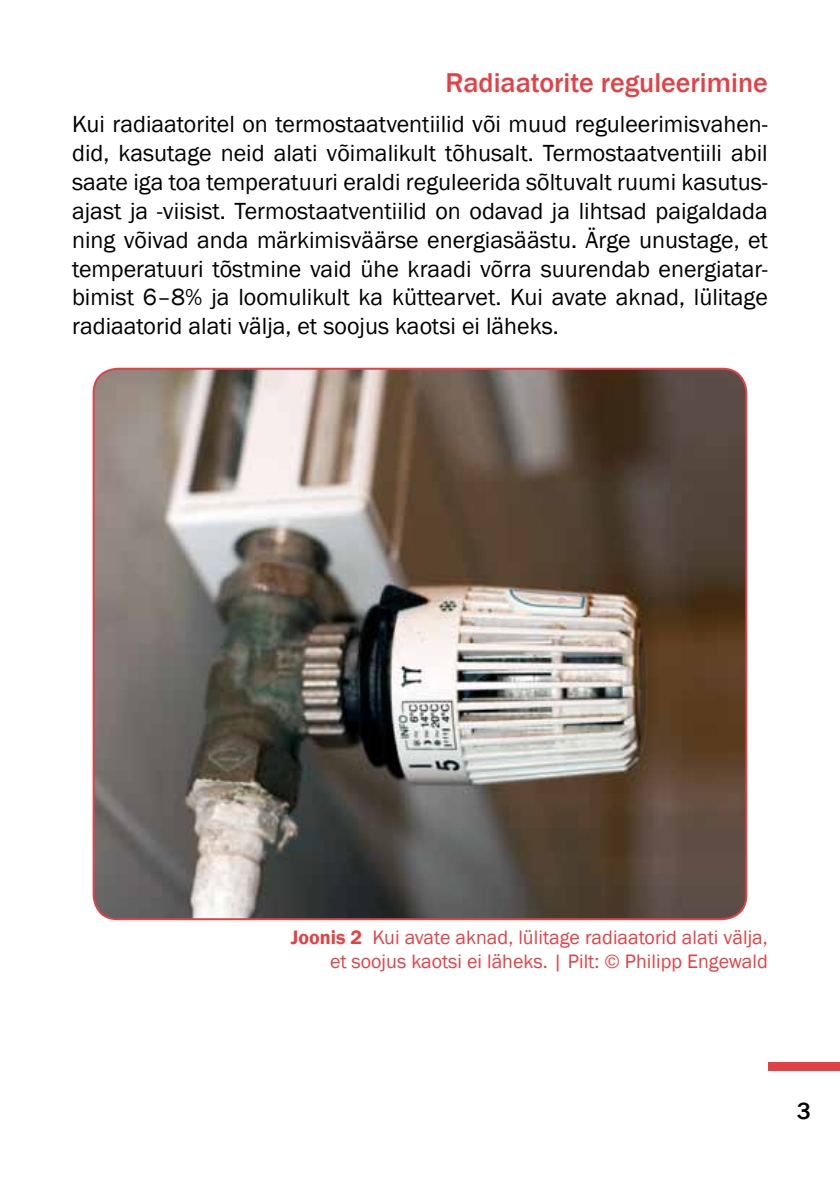
<style>
.page{position:relative;width:840px;height:1191px;background:#fff}
.page>*{position:absolute;margin:0;border:0;box-sizing:border-box;transform-origin:0 0}
.t1{font:500 28px "Franklin Gothic";color:#e44145}
.t2{font:24px/28.8px "Franklin Gothic";color:#000;text-align:justify}
.t3{font:500 24px "Franklin Gothic";color:#000}
.t4{font:20px/24px "Franklin Gothic";color:#e44145;text-align:right}
.s1{font-weight:600}
</style>
<div class="page">
<div style="left:767px;top:1062px;width:72px;height:8px;background:#e44145"></div>
<img style="left:94px;top:369px;width:652px;height:550px">
<p class="t1" style="left:445px;top:65px;width:324px">Radiaatorite reguleerimine</p>
<p class="t2" style="left:72px;top:111px;width:697px">Kui radiaatoritel on termostaatventiilid või muud reguleerimisvahen&shy;did, kasutage neid alati võimalikult tõhusalt. Termostaatventiili abil saate iga toa temperatuuri eraldi reguleerida sõltuvalt ruumi kasutus&shy;ajast ja -viisist. Termostaatventiilid on odavad ja lihtsad paigaldada ning võivad anda märkimisväärse energiasäästu. Ärge unustage, et temperatuuri tõstmine vaid ühe kraadi võrra suurendab energiatar&shy;bimist 6–8% ja loomulikult ka küttearvet. Kui avate aknad, lülitage radiaatorid alati välja, et soojus kaotsi ei läheks.</p>
<p class="t4" style="left:290px;top:926px;width:478px"><span class="s1">Joonis 2</span> Kui avate aknad, lülitage radiaatorid alati välja, et soojus kaotsi ei läheks. | Pilt: © Philipp Engewald</p>
<p class="t3" style="left:796px;top:1096px;width:16px">3</p>
</div>
